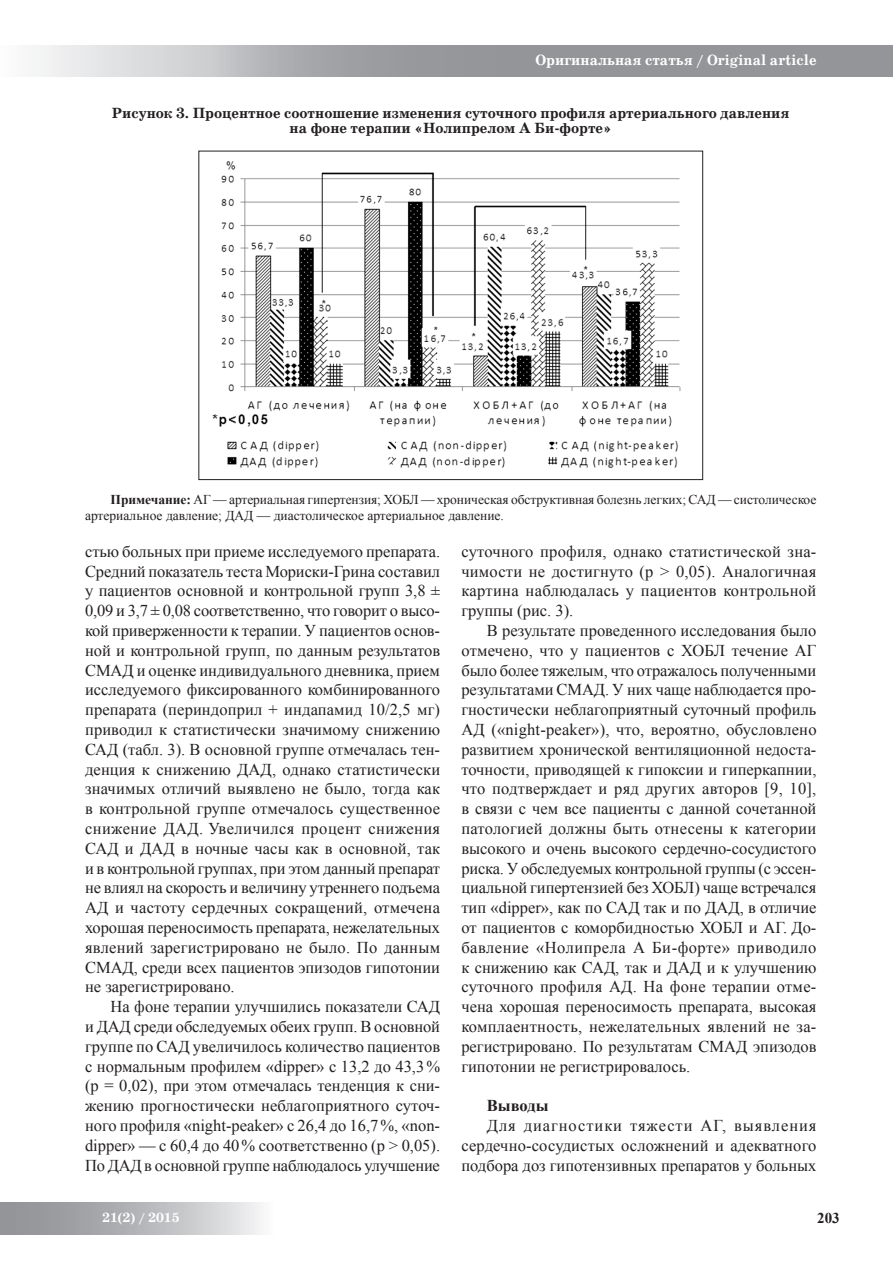
<style>
.page{position:relative;width:893px;height:1263px;background:#fff}
.page>*{position:absolute;margin:0;border:0;box-sizing:border-box;transform-origin:0 0}
.OSNOVA{font:16.5px/19.8px "Times New Roman";color:#231f20;text-align:justify}
.OSNOVA-2{font:700 16.5px "Times New Roman";color:#231f20}
.ris_slovo{font:700 15px/15px "School Book C";color:#231f20;text-align:center}
.t1{font:700 15px "School Book C";color:#fff}
.t2{font:700 15px "Times New Roman";color:#231f20}
.bib{font:13.5px/16.2px "Times New Roman";letter-spacing:-.005em;color:#231f20}
.t3{font:700 13.5px "School Book C";color:#fff}
.s1{font-weight:700}
</style>
<div class="page">
<svg style="left:36px;top:45px;width:857px;height:32px;background:#a8a9ac"></svg>
<div style="left:0;top:1202px;width:274px;height:32px;background:linear-gradient(to right,#84868a,#efeff0)"></div>
<img style="left:212px;top:161px;width:469px;height:307px">
<p class="t1" style="left:535px;top:52px;width:283px">Оригинальная статья / Original article</p>
<p class="ris_slovo" style="left:112px;top:105px;width:679px">Рисунок 3. Процентное соотношение изменения суточного профиля артериального давления на фоне терапии «Нолипрелом А Би-форте»</p>
<p class="bib" style="left:85px;top:491px;width:733px;text-indent:26px"><span class="s1">Примечание:</span> АГ — артериальная гипертензия; ХОБЛ — хроническая обструктивная болезнь легких; САД — систолическое артериальное давление; ДАД — диастолическое артериальное давление.</p>
<p class="OSNOVA" style="left:85px;top:541px;width:357px">стью больных при приеме исследуемого препарата.<br>Средний показатель теста Мориски-Грина составил у пациентов основной и контрольной групп 3,8 ± 0,09 и 3,7 ± 0,08 соответственно, что говорит о высо&shy;кой приверженности к терапии. У пациентов основ&shy;ной и контрольной групп, по данным результатов СМАД и оценке индивидуального дневника, прием исследуемого фиксированного комбинированного препарата (периндоприл + индапамид 10/2,5 мг) приводил к статистически значимому снижению САД (табл. 3). В основной группе отмечалась тен&shy;денция к снижению ДАД, однако статистически значимых отличий выявлено не было, тогда как в контрольной группе отмечалось существенное снижение ДАД. Увеличился процент снижения САД и ДАД в ночные часы как в основной, так и в контрольной группах, при этом данный препарат не влиял на скорость и величину утреннего подъема АД и частоту сердечных сокращений, отмечена хорошая переносимость препарата, нежелательных явлений зарегистрировано не было. По данным СМАД, среди всех пациентов эпизодов гипотонии не зарегистрировано.</p>
<p class="OSNOVA" style="left:85px;top:996px;width:357px;text-indent:26px">На фоне терапии улучшились показатели САД и ДАД среди обследуемых обеих групп. В основной группе по САД увеличилось количество пациентов с нормальным профилем «dipper» с 13,2 до 43,3% (p = 0,02), при этом отмечалась тенденция к сни&shy;жению прогностически неблагоприятного суточ&shy;ного профиля «night-peaker» с 26,4 до 16,7%, «non&shy;dipper» — с 60,4 до 40% соответственно (p &gt; 0,05).<br>По ДАД в основной группе наблюдалось улучшение</p>
<p class="t3" style="left:102px;top:1210px;width:79px">21(2) / 2015</p>
<p class="OSNOVA" style="left:461px;top:541px;width:357px">суточного профиля, однако статистической зна&shy;чимости не достигнуто (p &gt; 0,05). Аналогичная картина наблюдалась у пациентов контрольной группы (рис. 3).</p>
<p class="OSNOVA" style="left:461px;top:620px;width:357px;text-indent:26px">В результате проведенного исследования было отмечено, что у пациентов с ХОБЛ течение АГ было более тяжелым, что отражалось полученными результатами СМАД. У них чаще наблюдается про&shy;гностически неблагоприятный суточный профиль АД («night-peaker»), что, вероятно, обусловлено развитием хронической вентиляционной недоста&shy;точности, приводящей к гипоксии и гиперкапнии, что подтверждает и ряд других авторов [9, 10], в связи с чем все пациенты с данной сочетанной патологией должны быть отнесены к категории высокого и очень высокого сердечно-сосудистого риска. У обследуемых контрольной группы (с эссен&shy;циальной гипертензией без ХОБЛ) чаще встречался тип «dipper», как по САД так и по ДАД, в отличие от пациентов с коморбидностью ХОБЛ и АГ. До&shy;бавление «Нолипрела А Би-форте» приводило к снижению как САД, так и ДАД и к улучшению суточного профиля АД. На фоне терапии отме&shy;чена хорошая переносимость препарата, высокая комплаентность, нежелательных явлений не за&shy;регистрировано. По результатам СМАД эпизодов гипотонии не регистрировалось.</p>
<p class="OSNOVA-2" style="left:487px;top:1094px;width:63px">Выводы</p>
<p class="OSNOVA" style="left:461px;top:1115px;width:357px;text-indent:26px">Для диагностики тяжести АГ, выявления сердечно-сосудистых осложнений и адекватного подбора доз гипотензивных препаратов у больных</p>
<p class="t2" style="left:817px;top:1207px;width:24px">203</p>
</div>
